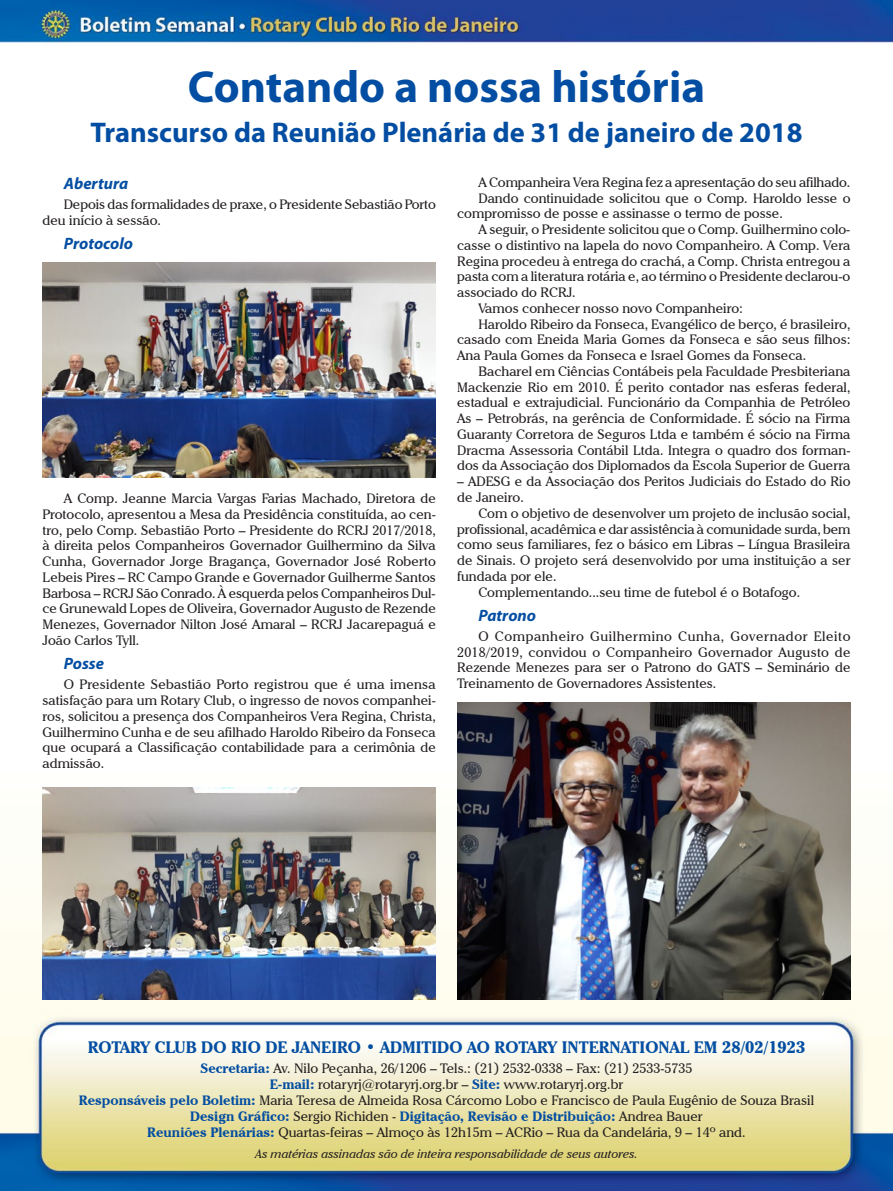
<style>
.page{position:relative;width:893px;height:1191px;background:#fff}
.page>*{position:absolute;margin:0;border:0;box-sizing:border-box;transform-origin:0 0}
.t1{font:700 45px "Myriad Pro";color:#034ea2}
.t2{font:700 28.5px "Myriad Pro";color:#034ea2}
.t3{font:700 16.5px "Cheltenham IT Cby BT";color:#034ea2}
.t4{font:italic 700 16.5px "Myriad Pro";color:#034ea2}
.t5{font:13.5px/15.8px "Cheltenham IT Cby BT";color:#231f20;text-align:justify}
.t6{font:italic 12px "Cheltenham IT Cby BT";color:#231f20}
.s1{font-weight:700;color:#034ea2}
</style>
<div class="page">
<img style="left:0;top:0;width:893px;height:1191px">
<img style="left:43px;top:262px;width:393px;height:215px">
<img style="left:43px;top:787px;width:393px;height:212px">
<img style="left:457px;top:702px;width:393px;height:297px">
<h1 class="t1" style="left:188px;top:61px;width:519px">Contando a nossa história</h1>
<h2 class="t2" style="left:90px;top:117px;width:714px">Transcurso da Reunião Plenária de 31 de janeiro de 2018</h2>
<p class="t5" style="left:478px;top:174px;width:373px">A Companheira Vera Regina fez a apresentação do seu afilhado.</p>
<p class="t5" style="left:478px;top:190px;width:374px">Dando continuidade solicitou que o Comp. Haroldo lesse o</p>
<p class="t5" style="left:457px;top:205px;width:327px">compromisso de posse e assinasse o termo de posse.</p>
<p class="t5" style="left:478px;top:221px;width:374px">A seguir, o Presidente solicitou que o Comp. Guilhermino colo-</p>
<p class="t5" style="left:457px;top:237px;width:395px">casse o distintivo na lapela do novo Companheiro. A Comp. Vera</p>
<p class="t5" style="left:457px;top:253px;width:395px">Regina procedeu à entrega do crachá, a Comp. Christa entregou a</p>
<p class="t5" style="left:457px;top:268px;width:395px">pasta com a literatura rotária e, ao término o Presidente declarou-o</p>
<p class="t5" style="left:457px;top:284px;width:120px">associado do RCRJ.</p>
<p class="t5" style="left:478px;top:300px;width:266px">Vamos conhecer nosso novo Companheiro:</p>
<p class="t5" style="left:478px;top:316px;width:374px">Haroldo Ribeiro da Fonseca, Evangélico de berço, é brasileiro,</p>
<p class="t5" style="left:457px;top:331px;width:395px">casado com Eneida Maria Gomes da Fonseca e são seus filhos:</p>
<p class="t5" style="left:457px;top:347px;width:351px">Ana Paula Gomes da Fonseca e Israel Gomes da Fonseca.</p>
<p class="t5" style="left:478px;top:363px;width:374px">Bacharel em Ciências Contábeis pela Faculdade Presbiteriana</p>
<p class="t5" style="left:457px;top:379px;width:395px">Mackenzie Rio em 2010. É perito contador nas esferas federal,</p>
<p class="t5" style="left:457px;top:394px;width:395px">estadual e extrajudicial. Funcionário da Companhia de Petróleo</p>
<p class="t5" style="left:457px;top:410px;width:395px">As – Petrobrás, na gerência de Conformidade. É sócio na Firma</p>
<p class="t5" style="left:457px;top:426px;width:395px">Guaranty Corretora de Seguros Ltda e também é sócio na Firma</p>
<p class="t5" style="left:457px;top:442px;width:395px">Dracma Assessoria Contábil Ltda. Integra o quadro dos forman-</p>
<p class="t5" style="left:457px;top:457px;width:395px">dos da Associação dos Diplomados da Escola Superior de Guerra</p>
<p class="t5" style="left:457px;top:473px;width:395px">– ADESG e da Associação dos Peritos Judiciais do Estado do Rio de Janeiro.</p>
<p class="t5" style="left:478px;top:505px;width:374px">Com o objetivo de desenvolver um projeto de inclusão social,</p>
<p class="t5" style="left:457px;top:520px;width:395px">profissional, acadêmica e dar assistência à comunidade surda, bem</p>
<p class="t5" style="left:457px;top:536px;width:395px">como seus familiares, fez o básico em Libras – Língua Brasileira</p>
<p class="t5" style="left:457px;top:552px;width:395px">de Sinais. O projeto será desenvolvido por uma instituição a ser</p>
<p class="t5" style="left:457px;top:568px;width:101px">fundada por ele.</p>
<p class="t5" style="left:478px;top:583px;width:323px">Complementando...seu time de futebol é o Botafogo.</p>
<p class="t4" style="left:478px;top:606px;width:59px">Patrono</p>
<p class="t5" style="left:457px;top:628px;width:395px;text-indent:21px">O Companheiro Guilhermino Cunha, Governador Eleito 2018/2019, convidou o Companheiro Governador Augusto de Rezende Menezes para ser o Patrono do GATS – Seminário de Treinamento de Governadores Assistentes.</p>
<p class="t4" style="left:64px;top:174px;width:66px">Abertura</p>
<p class="t5" style="left:43px;top:196px;width:395px;text-indent:21px">Depois das formalidades de praxe, o Presidente Sebastião Porto deu início à sessão.</p>
<p class="t4" style="left:64px;top:234px;width:71px">Protocolo</p>
<p class="t5" style="left:43px;top:490px;width:395px;text-indent:21px">A Comp. Jeanne Marcia Vargas Farias Machado, Diretora de Protocolo, apresentou a Mesa da Presidência constituída, ao cen&shy;tro, pelo Comp. Sebastião Porto – Presidente do RCRJ 2017/2018, à direita pelos Companheiros Governador Guilhermino da Silva Cunha, Governador Jorge Bragança, Governador José Roberto Lebeis Pires – RC Campo Grande e Governador Guilherme Santos Barbosa – RCRJ São Conrado. À esquerda pelos Companheiros Dul&shy;ce Grunewald Lopes de Oliveira, Governador Augusto de Rezende Menezes, Governador Nilton José Amaral – RCRJ Jacarepaguá e João Carlos Tyll.</p>
<p class="t4" style="left:64px;top:654px;width:42px">Posse</p>
<p class="t5" style="left:43px;top:676px;width:395px;text-indent:21px">O Presidente Sebastião Porto registrou que é uma imensa satisfação para um Rotary Club, o ingresso de novos companhei&shy;ros, solicitou a presença dos Companheiros Vera Regina, Christa, Guilhermino Cunha e de seu afilhado Haroldo Ribeiro da Fonseca que ocupará a Classificação contabilidade para a cerimônia de admissão.</p>
<p class="t3" style="left:88px;top:1036px;width:719px">ROTARY CLUB DO RIO DE JANEIRO • ADMITIDO AO ROTARY INTERNATIONAL EM 28/02/1923</p>
<p class="t5" style="left:79px;top:1060px;width:737px;text-align:center"><span class="s1">Secretaria:</span> Av. Nilo Peçanha, 26/1206 – Tels.: (21) 2532-0338 – Fax: (21) 2533-5735<br><span class="s1">E-mail:</span> rotaryrj@rotaryrj.org.br – <span class="s1">Site:</span> www.rotaryrj.org.br<br><span class="s1">Responsáveis pelo Boletim:</span> Maria Teresa de Almeida Rosa Cárcomo Lobo e Francisco de Paula Eugênio de Souza Brasil <span class="s1">Design Gráfico:</span> Sergio Richiden - <span class="s1">Digitação, Revisão e Distribuição:</span> Andrea Bauer<br><span class="s1">Reuniões Plenárias:</span> Quartas-feiras – Almoço às 12h15m – ACRio – Rua da Candelária, 9 – 14º and.</p>
<p class="t6" style="left:255px;top:1146px;width:384px">As matérias assinadas são de inteira responsabilidade de seus autores.</p>
</div>
